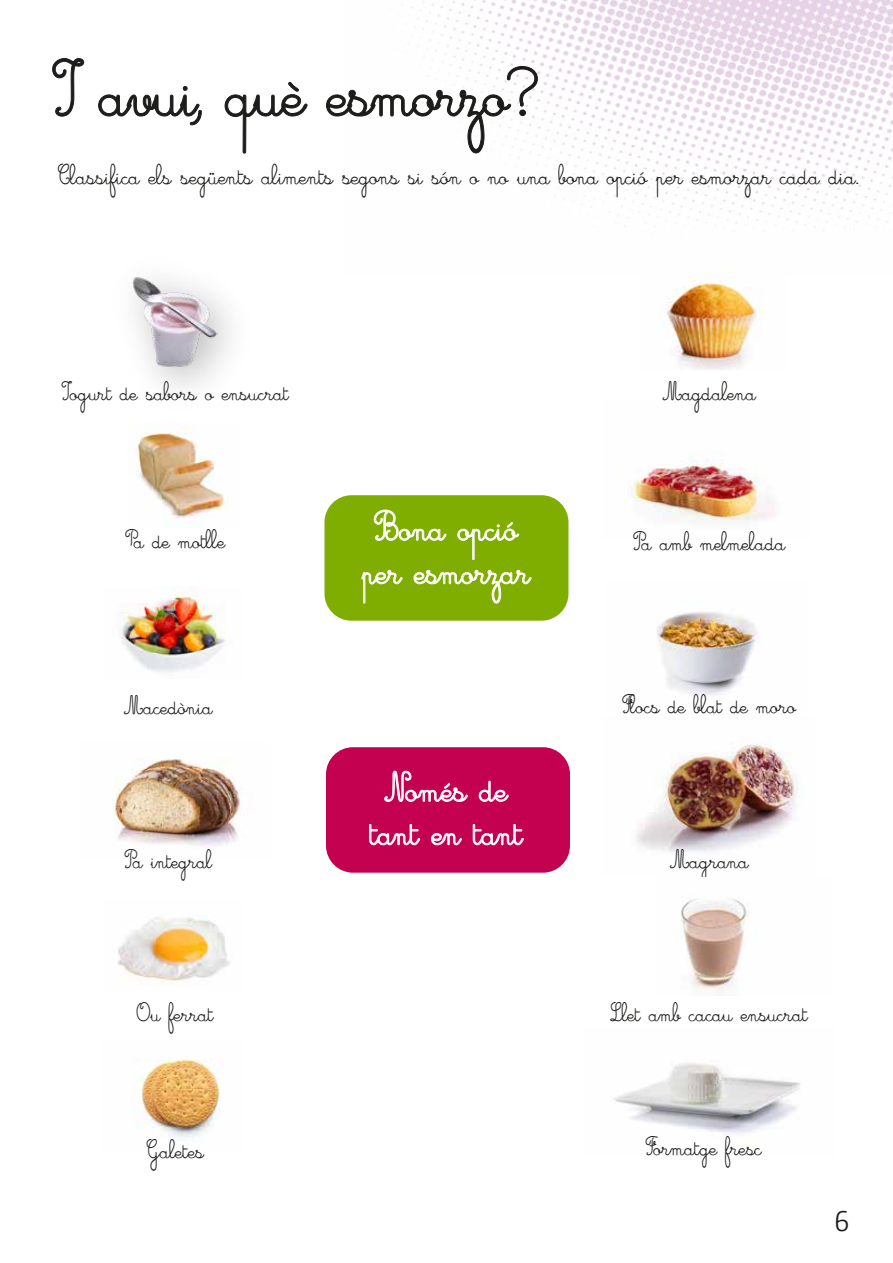
<style>
.page{position:relative;width:893px;height:1263px;background:#fff}
.page>*{position:absolute;margin:0;border:0;box-sizing:border-box;transform-origin:0 0}
.t1{font:63px "Cursivestandard";letter-spacing:-.025em;color:#1d1d1b}
.t2{font:33px/43.5px "Cursivestandard";color:#fff;text-align:center}
.t3{font:300 28.5px "Camingo";color:#1a171b}
.t4{font:22.5px "Cursivestandard";color:#1d1d1b}
.t5{font:21px "Cursivestandard";color:#1d1d1b}
</style>
<div class="page">
<img style="left:135px;top:1058px;width:85px;height:80px">
<img style="left:129px;top:428px;width:99px;height:99px">
<svg style="left:52px;top:58px;width:33px;height:59px"></svg>
<svg style="left:98px;top:86px;width:104px;height:40px"></svg>
<svg style="left:224px;top:82px;width:84px;height:72px"></svg>
<svg style="left:326px;top:94px;width:19px;height:23px"></svg>
<img style="left:657px;top:612px;width:102px;height:83px">
<img style="left:636px;top:743px;width:160px;height:110px">
<div style="left:324px;top:495px;width:244px;height:126px;background:#7fae00;border-radius:27px"></div>
<div style="left:326px;top:747px;width:244px;height:126px;background:#c40050;border-radius:27px"></div>
<svg style="left:374px;top:509px;width:73px;height:32px"></svg>
<svg style="left:457px;top:522px;width:63px;height:39px"></svg>
<svg style="left:361px;top:569px;width:42px;height:35px"></svg>
<svg style="left:413px;top:569px;width:119px;height:35px"></svg>
<svg style="left:384px;top:770px;width:84px;height:32px"></svg>
<svg style="left:478px;top:780px;width:31px;height:22px"></svg>
<svg style="left:369px;top:823px;width:51px;height:23px"></svg>
<svg style="left:431px;top:833px;width:31px;height:13px"></svg>
<svg style="left:472px;top:823px;width:52px;height:23px"></svg>
<img style="left:613px;top:1062px;width:187px;height:72px">
<img style="left:114px;top:759px;width:126px;height:87px">
<img style="left:345px;top:0;width:548px;height:228px">
<img style="left:123px;top:274px;width:94px;height:101px">
<img style="left:120px;top:589px;width:105px;height:84px">
<img style="left:118px;top:916px;width:112px;height:66px">
<img style="left:623px;top:451px;width:152px;height:71px">
<img style="left:680px;top:896px;width:69px;height:95px">
<img style="left:666px;top:270px;width:96px;height:100px">
<h1 class="t1" style="left:54px;top:57px;width:489px">I avui, què esmorzo?</h1>
<p class="t4" style="left:58px;top:163px;width:802px">Classifica els següents aliments segons si són o no una bona opció per esmorzar cada dia.</p>
<p class="t5" style="left:62px;top:381px;width:228px">Iogurt de sabors o ensucrat</p>
<p class="t5" style="left:663px;top:380px;width:95px">Magdalena</p>
<p class="t5" style="left:126px;top:529px;width:101px">Pa de motlle</p>
<h2 class="t2" style="left:363px;top:507px;width:169px">Bona opció per esmorzar</h2>
<p class="t5" style="left:634px;top:530px;width:153px">Pa amb melmelada</p>
<p class="t5" style="left:124px;top:694px;width:90px">Macedònia</p>
<p class="t5" style="left:623px;top:693px;width:175px">Flocs de blat de moro</p>
<h2 class="t2" style="left:370px;top:768px;width:154px">Només de tant en tant</h2>
<p class="t5" style="left:125px;top:848px;width:89px">Pa integral</p>
<p class="t5" style="left:670px;top:849px;width:80px">Magrana</p>
<p class="t5" style="left:137px;top:1002px;width:78px">Ou ferrat</p>
<p class="t5" style="left:611px;top:1001px;width:199px">Llet amb cacau ensucrat</p>
<p class="t5" style="left:147px;top:1138px;width:59px">Galetes</p>
<p class="t5" style="left:646px;top:1135px;width:117px">Formatge fresc</p>
<h3 class="t3" style="left:834px;top:1205px;width:17px">6</h3>
</div>
